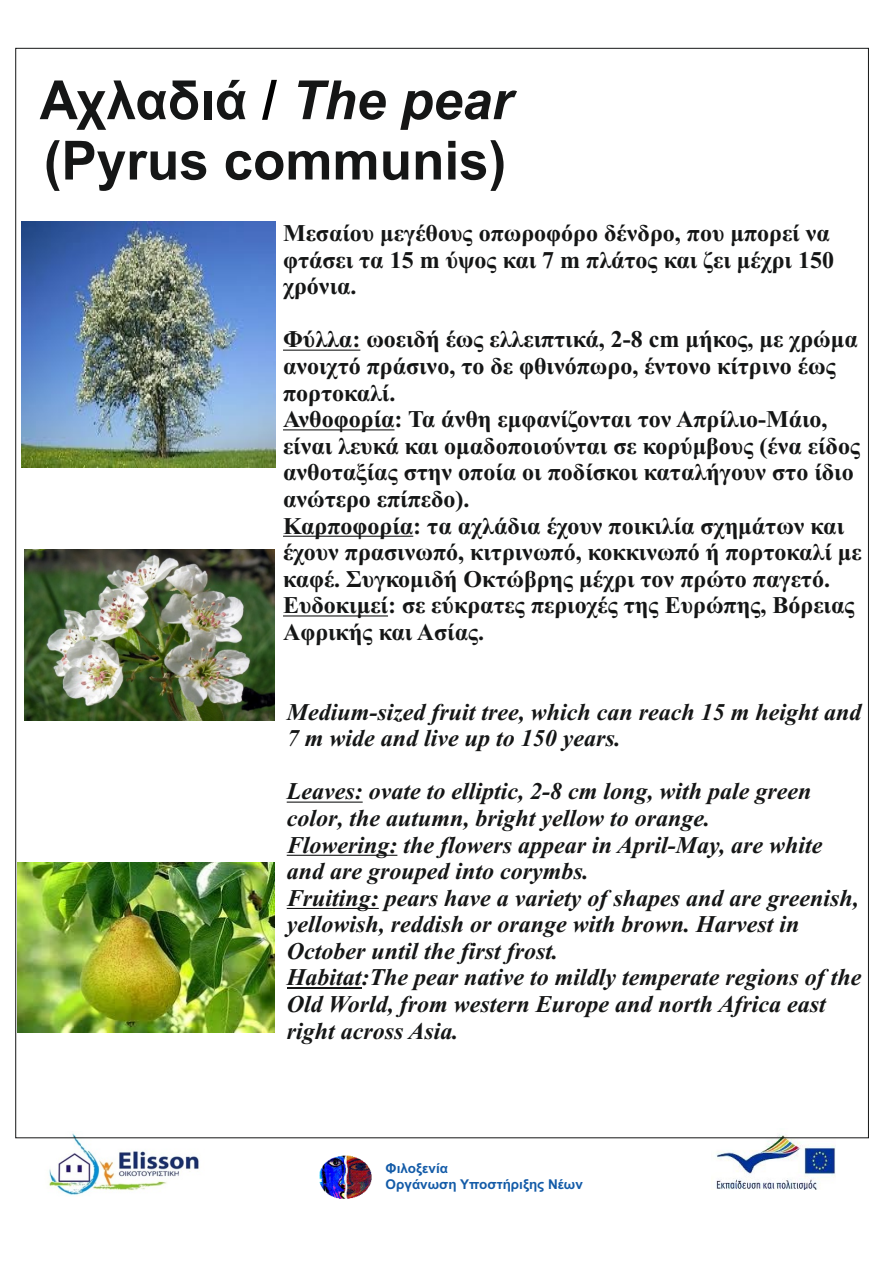
<style>
.page{position:relative;width:893px;height:1263px;background:#fff}
.page>*{position:absolute;margin:0;border:0;box-sizing:border-box;transform-origin:0 0}
.t1{font:700 54px/60.3px "Arial";color:#151616}
.t2{font:700 24px/26.5px "Times New Roman";color:#151616}
.t3{font:italic 700 24px/26.5px "Times New Roman";color:#151616}
.t4{font:700 13.5px/15.1px "Arial";color:#135ba8}
.s1{color:#000}
.s2{font-style:italic}
</style>
<div class="page">
<img style="left:712px;top:1134px;width:123px;height:55px">
<img style="left:319px;top:1156px;width:53px;height:43px">
<img style="left:40px;top:1133px;width:168px;height:62px">
<hr style="left:287px;top:801px;width:76px;height:2px;background:#151616">
<hr style="left:287px;top:855px;width:110px;height:1px;background:#151616">
<hr style="left:287px;top:908px;width:92px;height:1px;background:#151616">
<hr style="left:287px;top:988px;width:74px;height:1px;background:#151616">
<hr style="left:283px;top:350px;width:77px;height:1px;background:#151616">
<hr style="left:283px;top:429px;width:111px;height:1px;background:#151616">
<hr style="left:283px;top:536px;width:130px;height:1px;background:#151616">
<hr style="left:283px;top:615px;width:105px;height:1px;background:#151616">
<img style="left:22px;top:221px;width:253px;height:246px">
<img style="left:17px;top:862px;width:257px;height:170px">
<img style="left:24px;top:549px;width:251px;height:172px">
<h1 class="t1" style="left:40px;top:75px;width:474px">Αχλαδιά <span class="s1">/</span> <span class="s2">The pear </span>(Pyrus communis)</h1>
<p class="t2" style="left:283px;top:222px;width:552px">Μεσαίου μεγέθους οπωροφόρο δένδρο, που μπορεί να φτάσει τα 15 m ύψος και 7 m πλάτος και ζει μέχρι 150 χρόνια.</p>
<p class="t2" style="left:283px;top:329px;width:580px">Φύλλα: ωοειδή έως ελλειπτικά, 2-8 cm μήκος, με χρώμα ανοιχτό πράσινο, το δε φθινόπωρο, έντονο κίτρινο έως πορτοκαλί.<br>Ανθοφορία: Τα άνθη εμφανίζονται τον Απρίλιο-Μάιο, είναι λευκά και ομαδοποιούνται σε κορύμβους (ένα είδος ανθοταξίας στην οποία οι ποδίσκοι καταλήγουν στο ίδιο ανώτερο επίπεδο).<br>Καρποφορία: τα αχλάδια έχουν ποικιλία σχημάτων και έχουν πρασινωπό, κιτρινωπό, κοκκινωπό ή πορτοκαλί με καφέ. Συγκομιδή Οκτώβρης μέχρι τον πρώτο παγετό.<br>Ευδοκιμεί: σε εύκρατες περιοχές της Ευρώπης, Βόρειας Αφρικής και Ασίας.</p>
<p class="t3" style="left:287px;top:701px;width:576px">Medium-sized fruit tree, which can reach 15 m height and<br>7 m wide and live up to 150 years.</p>
<p class="t3" style="left:287px;top:780px;width:576px">Leaves: ovate to elliptic, 2-8 cm long, with pale green color, the autumn, bright yellow to orange.<br>Flowering: the flowers appear in April-May, are white and are grouped into corymbs.<br>Fruiting: pears have a variety of shapes and are greenish, yellowish, reddish or orange with brown. Harvest in October until the first frost.<br>Habitat:The pear native to mildly temperate regions of the Old World, from western Europe and north Africa east right across Asia.</p>
<p class="t4" style="left:386px;top:1162px;width:199px">Φιλοξενία<br>Οργάνωση Υποστήριξης Νέων</p>
</div>
